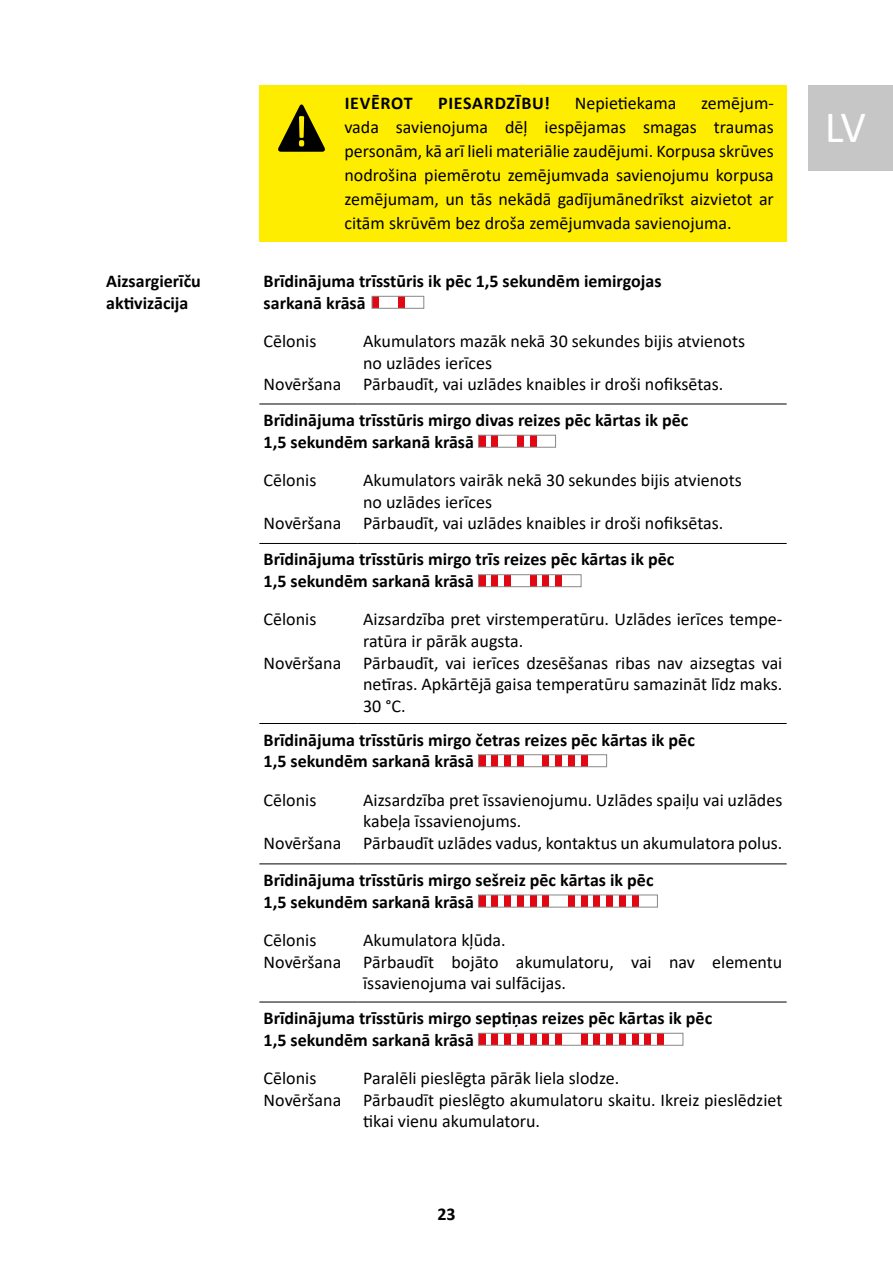
<style>
.page{position:relative;width:893px;height:1263px;background:#fff}
.page>*{position:absolute;margin:0;border:0;box-sizing:border-box;transform-origin:0 0}
.t1{font:45px "Calibri";color:#fff}
.t2{font:18px/21.6px "Calibri";color:#000}
.t3{font:700 18px/21.6px "Calibri";color:#000}
.t4{font:700 18px "Calibri";letter-spacing:.04em;color:#000}
</style>
<div class="page">
<div style="left:808px;top:85px;width:85px;height:85px;background:#c6c6c6"></div>
<div style="left:259px;top:85px;width:528px;height:156px;background:#ffed00"></div>
<svg style="left:278px;top:104px;width:47px;height:48px"></svg>
<hr style="left:259px;top:404px;width:98px;height:1px;background:#000">
<hr style="left:357px;top:404px;width:430px;height:1px;background:#000">
<hr style="left:259px;top:543px;width:98px;height:1px;background:#000">
<hr style="left:357px;top:543px;width:430px;height:1px;background:#000">
<hr style="left:259px;top:723px;width:98px;height:1px;background:#000">
<hr style="left:357px;top:723px;width:430px;height:1px;background:#000">
<hr style="left:259px;top:863px;width:98px;height:1px;background:#000">
<hr style="left:357px;top:863px;width:430px;height:1px;background:#000">
<hr style="left:259px;top:1002px;width:98px;height:1px;background:#000">
<hr style="left:357px;top:1002px;width:430px;height:1px;background:#000">
<svg style="left:371px;top:296px;width:54px;height:13px"></svg>
<svg style="left:478px;top:434px;width:78px;height:14px"></svg>
<svg style="left:478px;top:574px;width:104px;height:13px"></svg>
<svg style="left:478px;top:754px;width:129px;height:13px"></svg>
<svg style="left:478px;top:894px;width:180px;height:14px"></svg>
<svg style="left:478px;top:1032px;width:206px;height:14px"></svg>
<p class="t4" style="left:345px;top:90px;width:69px">IEVĒROT</p>
<p class="t4" style="left:438px;top:90px;width:113px">PIESARDZĪBU!</p>
<p class="t2" style="left:575px;top:92px;width:103px">Nepietiekama</p>
<p class="t2" style="left:344px;top:91px;width:431px;line-height:24px;text-align:justify;text-indent:357px">zemējum&shy;vada savienojuma dēļ iespējamas smagas traumas personām, kā arī lieli materiālie zaudējumi. Korpusa skrūves nodrošina piemērotu zemējumvada savienojumu korpusa zemējumam, un tās nekādā gadījumānedrīkst aizvietot ar citām skrūvēm bez droša zemējumvada savienojuma.</p>
<p class="t3" style="left:106px;top:270px;width:96px">Aizsargierīču aktivizācija</p>
<p class="t3" style="left:264px;top:270px;width:399px">Brīdinājuma trīsstūris ik pēc 1,5 sekundēm iemirgojas sarkanā krāsā</p>
<p class="t2" style="left:264px;top:330px;width:54px">Cēlonis</p>
<p class="t2" style="left:264px;top:373px;width:79px">Novēršana</p>
<p class="t2" style="left:363px;top:330px;width:383px">Akumulators mazāk nekā 30 sekundes bijis atvienots no uzlādes ierīces<br>Pārbaudīt, vai uzlādes knaibles ir droši nofiksētas.</p>
<p class="t3" style="left:264px;top:409px;width:426px">Brīdinājuma trīsstūris mirgo divas reizes pēc kārtas ik pēc<br>1,5 sekundēm sarkanā krāsā</p>
<p class="t2" style="left:264px;top:469px;width:54px">Cēlonis</p>
<p class="t2" style="left:264px;top:512px;width:79px">Novēršana</p>
<p class="t2" style="left:363px;top:469px;width:380px">Akumulators vairāk nekā 30 sekundes bijis atvienots no uzlādes ierīces<br>Pārbaudīt, vai uzlādes knaibles ir droši nofiksētas.</p>
<p class="t3" style="left:264px;top:548px;width:412px">Brīdinājuma trīsstūris mirgo trīs reizes pēc kārtas ik pēc<br>1,5 sekundēm sarkanā krāsā</p>
<p class="t2" style="left:264px;top:608px;width:54px">Cēlonis</p>
<p class="t2" style="left:264px;top:651px;width:79px">Novēršana</p>
<p class="t2" style="left:363px;top:608px;width:421px">Aizsardzība pret virstemperatūru. Uzlādes ierīces tempe&shy;ratūra ir pārāk augsta.<br>Pārbaudīt, vai ierīces dzesēšanas ribas nav aizsegtas vai netīras. Apkārtējā gaisa temperatūru samazināt līdz maks.<br>30 °C.</p>
<p class="t3" style="left:264px;top:728px;width:433px">Brīdinājuma trīsstūris mirgo četras reizes pēc kārtas ik pēc<br>1,5 sekundēm sarkanā krāsā</p>
<p class="t2" style="left:264px;top:788px;width:54px">Cēlonis</p>
<p class="t2" style="left:264px;top:831px;width:79px">Novēršana</p>
<p class="t2" style="left:363px;top:788px;width:421px">Aizsardzība pret īssavienojumu. Uzlādes spaiļu vai uzlādes kabeļa īssavienojums.<br>Pārbaudīt uzlādes vadus, kontaktus un akumulatora polus.</p>
<p class="t3" style="left:264px;top:869px;width:391px">Brīdinājuma trīsstūris mirgo sešreiz pēc kārtas ik pēc<br>1,5 sekundēm sarkanā krāsā</p>
<p class="t2" style="left:264px;top:929px;width:79px">Cēlonis<br>Novēršana</p>
<p class="t2" style="left:363px;top:929px;width:421px">Akumulatora kļūda.<br>Pārbaudīt bojāto akumulatoru, vai nav elementu īssavienojuma vai sulfācijas.</p>
<p class="t3" style="left:264px;top:1007px;width:450px">Brīdinājuma trīsstūris mirgo septiņas reizes pēc kārtas ik pēc<br>1,5 sekundēm sarkanā krāsā</p>
<p class="t2" style="left:264px;top:1067px;width:79px">Cēlonis<br>Novēršana</p>
<p class="t2" style="left:363px;top:1067px;width:421px">Paralēli pieslēgta pārāk liela slodze.<br>Pārbaudīt pieslēgto akumulatoru skaitu. Ikreiz pieslēdziet tikai vienu akumulatoru.</p>
<p class="t3" style="left:437px;top:1203px;width:20px">23</p>
<h1 class="t1" style="left:825px;top:96px;width:43px">LV</h1>
</div>
